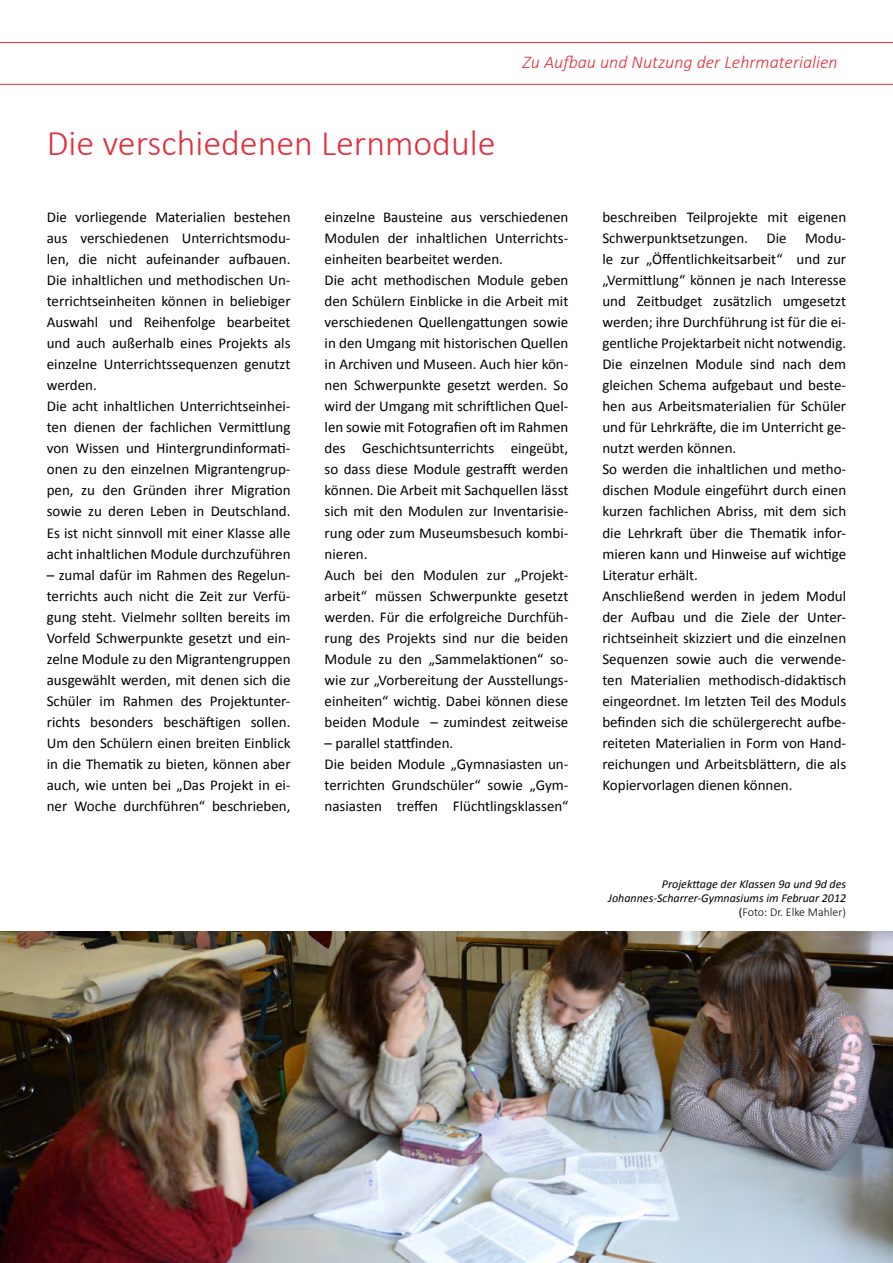
<style>
.page{position:relative;width:893px;height:1263px;background:#fff}
.page>*{position:absolute;margin:0;border:0;box-sizing:border-box;transform-origin:0 0}
.t1{font:300 36px "Calibri";color:#e42e3d}
.t2{font:italic 300 18px "Calibri";color:#e42e3d}
.t3{font:15px/21px "Calibri";color:#000}
.t4{font:italic 12px/14.4px "Calibri";color:#000;text-align:right}
.s1{font-style:normal}
.s2{font-weight:300;font-style:normal}
</style>
<div class="page">
<hr style="left:0;top:42px;width:893px;height:1px;background:#e42e3d">
<hr style="left:0;top:84px;width:893px;height:1px;background:#e42e3d">
<img style="left:0;top:931px;width:893px;height:332px">
<h1 class="t1" style="left:47px;top:120px;width:450px">Die verschiedenen Lernmodule</h1>
<p class="t2" style="left:523px;top:51px;width:317px">Zu Aufbau und Nutzung der Lehrmaterialien</p>
<p class="t3" style="left:47px;top:207px;width:245px">Die vorliegende Materialien bestehen aus verschiedenen Unterrichtsmodu&shy;len, die nicht aufeinander aufbauen.<br>Die inhaltlichen und methodischen Un&shy;terrichtseinheiten können in beliebiger Auswahl und Reihenfolge bearbeitet und auch außerhalb eines Projekts als einzelne Unterrichtssequenzen genutzt werden.<br>Die acht inhaltlichen Unterrichtseinhei&shy;ten dienen der fachlichen Vermittlung von Wissen und Hintergrundinformati&shy;onen zu den einzelnen Migrantengrup&shy;pen, zu den Gründen ihrer Migration sowie zu deren Leben in Deutschland.<br>Es ist nicht sinnvoll mit einer Klasse alle acht inhaltlichen Module durchzuführen</p>
<p class="t3" style="left:47px;top:564px;width:245px;text-align:justify">– zumal dafür im Rahmen des Regelun&shy;terrichts auch nicht die Zeit zur Verfü&shy;gung steht. Vielmehr sollten bereits im Vorfeld Schwerpunkte gesetzt und ein&shy;zelne Module zu den Migrantengruppen ausgewählt werden, mit denen sich die Schüler im Rahmen des Projektunter&shy;richts besonders beschäftigen sollen.<br>Um den Schülern einen breiten Einblick in die Thematik zu bieten, können aber auch, wie unten bei „Das Projekt in ei&shy;ner Woche durchführen“ beschrieben,</p>
<p class="t3" style="left:325px;top:207px;width:245px">einzelne Bausteine aus verschiedenen Modulen der inhaltlichen Unterrichts&shy;einheiten bearbeitet werden.<br>Die acht methodischen Module geben den Schülern Einblicke in die Arbeit mit verschiedenen Quellengattungen sowie in den Umgang mit historischen Quellen in Archiven und Museen. Auch hier kön&shy;nen Schwerpunkte gesetzt werden. So wird der Umgang mit schriftlichen Quel&shy;len sowie mit Fotografien oft im Rahmen des Geschichtsunterrichts eingeübt, so dass diese Module gestrafft werden können. Die Arbeit mit Sachquellen lässt sich mit den Modulen zur Inventarisie&shy;rung oder zum Museumsbesuch kombi&shy;nieren.<br>Auch bei den Modulen zur „Projekt&shy;arbeit“ müssen Schwerpunkte gesetzt werden. Für die erfolgreiche Durchfüh&shy;rung des Projekts sind nur die beiden Module zu den „Sammelaktionen“ so&shy;wie zur „Vorbereitung der Ausstellungs&shy;einheiten“ wichtig. Dabei können diese beiden Module – zumindest zeitweise</p>
<p class="t3" style="left:325px;top:732px;width:245px">– parallel stattfinden.<br>Die beiden Module „Gymnasiasten un&shy;terrichten Grundschüler“ sowie „Gym&shy;nasiasten treffen Flüchtlingsklassen“</p>
<p class="t3" style="left:602px;top:207px;width:245px">beschreiben Teilprojekte mit eigenen Schwerpunktsetzungen. Die Modu&shy;le zur „Öffentlichkeitsarbeit“ und zur „Vermittlung“ können je nach Interesse und Zeitbudget zusätzlich umgesetzt werden; ihre Durchführung ist für die ei&shy;gentliche Projektarbeit nicht notwendig.<br>Die einzelnen Module sind nach dem gleichen Schema aufgebaut und beste&shy;hen aus Arbeitsmaterialien für Schüler und für Lehrkräfte, die im Unterricht ge&shy;nutzt werden können.<br>So werden die inhaltlichen und metho&shy;dischen Module eingeführt durch einen kurzen fachlichen Abriss, mit dem sich die Lehrkraft über die Thematik infor&shy;mieren kann und Hinweise auf wichtige Literatur erhält.<br>Anschließend werden in jedem Modul der Aufbau und die Ziele der Unter&shy;richtseinheit skizziert und die einzelnen Sequenzen sowie auch die verwende&shy;ten Materialien methodisch-didaktisch eingeordnet. Im letzten Teil des Moduls befinden sich die schülergerecht aufbe&shy;reiteten Materialien in Form von Hand&shy;reichungen und Arbeitsblättern, die als Kopiervorlagen dienen können.</p>
<p class="t4" style="left:608px;top:876px;width:239px">Projekttage der Klassen 9a und 9d des<br>Johannes-Scharrer-Gymnasiums im Februar 2012 <span class="s1">(</span><span class="s2">Foto: Dr. Elke Mahler)</span></p>
</div>
